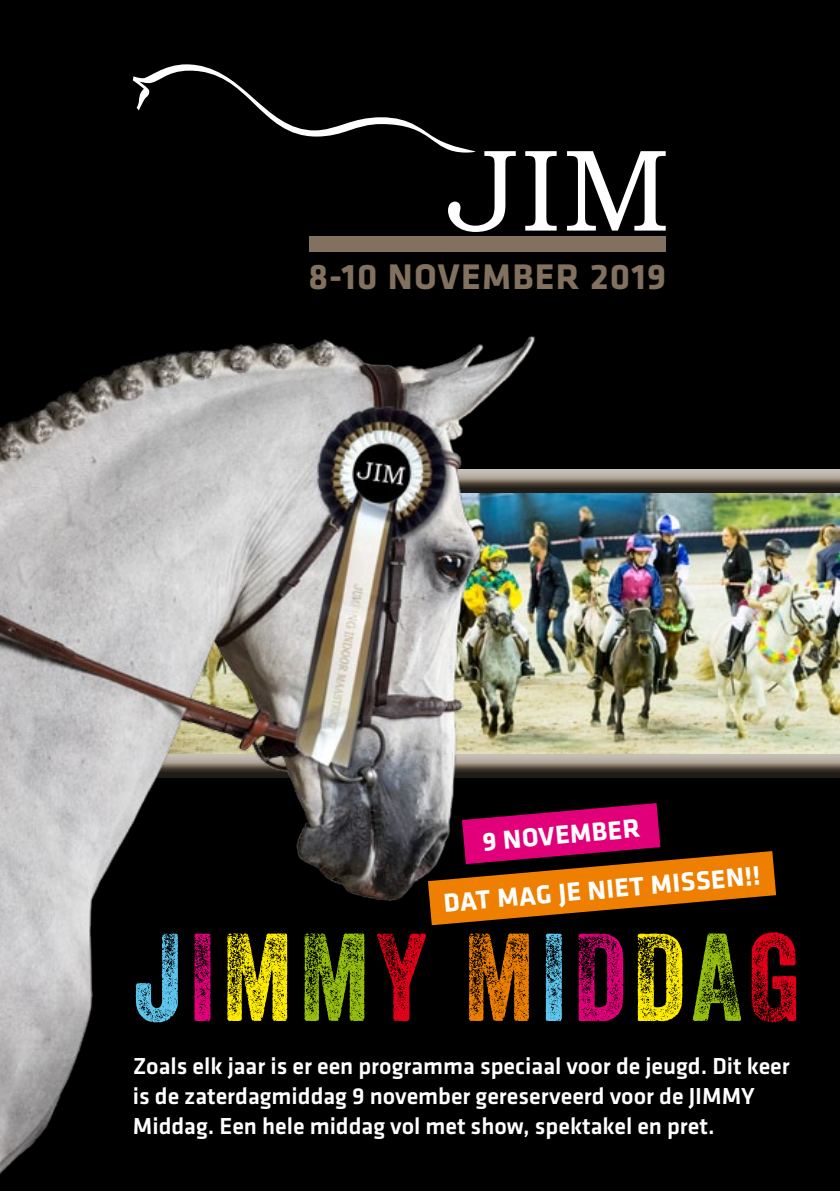
<style>
.page{position:relative;width:840px;height:1191px;background:#fff}
.page>*{position:absolute;margin:0;border:0;box-sizing:border-box;transform-origin:0 0}
.t1{font:120.6px "Veneer Three";letter-spacing:.05em;color:#5ec5ed}
.t2{font:700 37px "Klavika";letter-spacing:.035em;color:#81715e}
.t3{font:700 27px "Klavika";color:#fff}
.t4{font:500 24px/30px "Klavika";color:#fff}
.s1{color:#e2007a}
.s2{color:#ffed00}
.s3{color:#97bf0d}
.s4{color:#e2001a}
.s5{color:#ee7f00}
</style>
<div class="page">
<div style="left:0;top:0;width:839px;height:1191px;background:#000"></div>
<img style="left:555px;top:494px;width:284px;height:257px">
<div style="left:0;top:466px;width:839px;height:22px;background:#fff;opacity:.75"></div>
<div style="left:0;top:470px;width:839px;height:24px;background:#000;opacity:.75"></div>
<div style="left:0;top:751px;width:839px;height:22px;background:#fff;opacity:.75"></div>
<div style="left:0;top:754px;width:839px;height:25px;background:#000;opacity:.75"></div>
<img style="left:0;top:336px;width:555px;height:838px">
<svg style="left:427px;top:803px;width:348px;height:122px"></svg>
<svg style="left:133px;top:64px;width:382px;height:168px"></svg>
<svg style="left:525px;top:151px;width:31px;height:80px"></svg>
<svg style="left:567px;top:151px;width:98px;height:80px"></svg>
<div style="left:309px;top:236px;width:356px;height:15px;background:#81715e"></div>
<h2 class="t2" style="left:308px;top:249px;width:359px">8-10 NOVEMBER 2019</h2>
<p class="t3" style="left:480px;top:822px;width:159px;rotate:-5deg">9 NOVEMBER</p>
<p class="t3" style="left:442px;top:883px;width:319px;rotate:-5deg">DAT MAG JE NIET MISSEN!!</p>
<h1 class="t1" style="left:133px;top:904px;width:670px">J<span class="s1">I</span><span class="s2">M</span><span class="s3">M</span><span class="s4">Y</span> <span class="s5">M</span>i<span class="s1">d</span><span class="s2">d</span><span class="s3">a</span><span class="s4">g</span></h1>
<p class="t4" style="left:133px;top:1050px;width:658px">Zoals elk jaar is er een programma speciaal voor de jeugd. Dit keer is de zaterdagmiddag 9 november gereserveerd voor de JIMMY<br>Middag. Een hele middag vol met show, spektakel en pret.</p>
</div>
